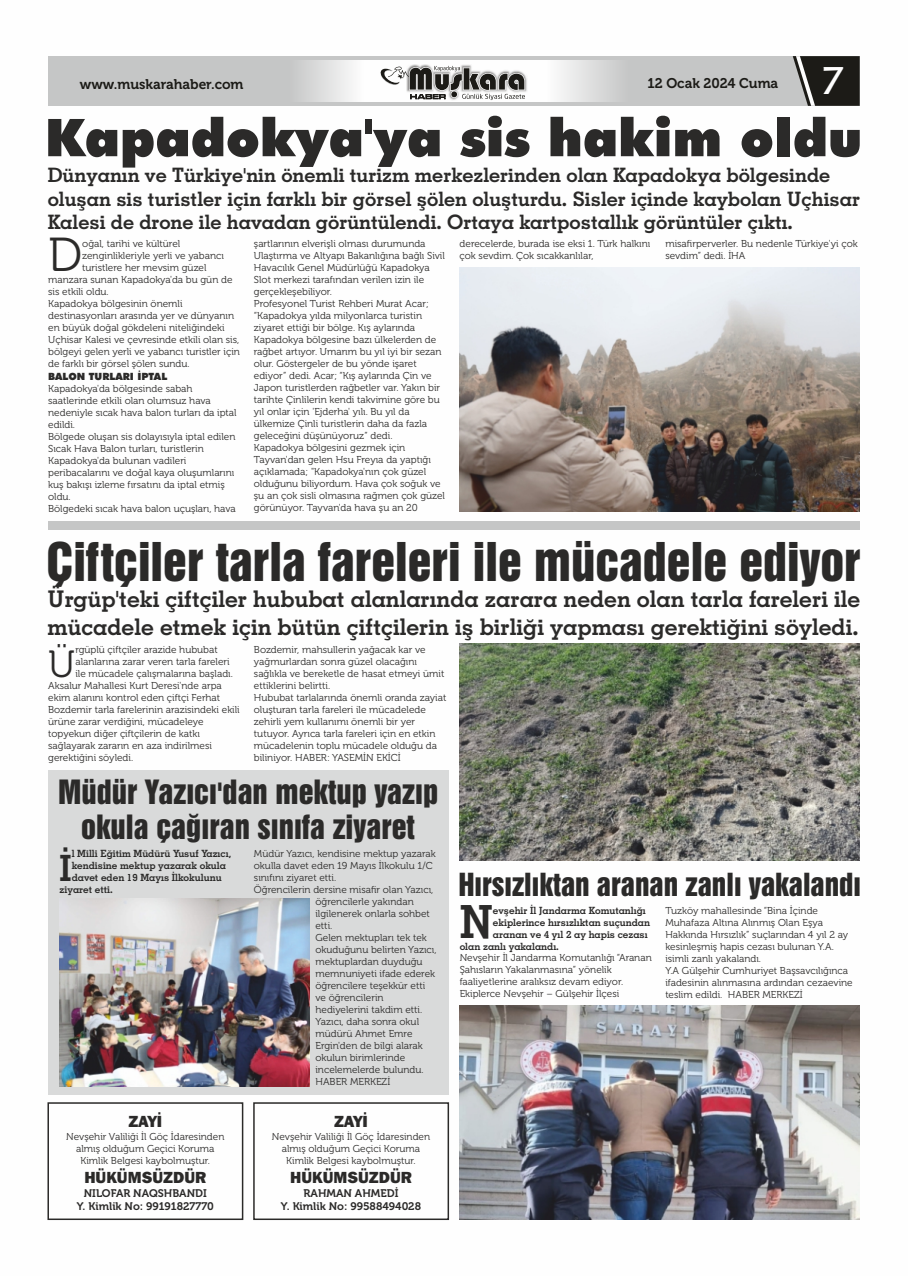
<style>
.page{position:relative;width:908px;height:1276px;background:#fff}
.page>*{position:absolute;margin:0;border:0;box-sizing:border-box;transform-origin:0 0}
.t1{font:900 52.1px "Futura BT";color:#2b2a29}
.t2{font:48.7px "Swiss 921 BT";color:#2b2a29}
.t3{font:47.5px "Museo 300";color:#2b2a29}
.t4{font:45.8px "Geometric Slabserif 703 Bold BT";color:#2b2a29}
.t5{font:700 40.3px "Optima";color:#fefefe}
.t6{font:37.8px "Museo 300";color:#2b2a29}
.t7{font:36.3px "Geometric Slabserif 703 Bold BT";color:#2b2a29}
.t8{font:30.6px/35.3px "Swiss 921 BT";color:#2b2a29;text-align:center}
.t9{font:29px "Swiss 921 BT";color:#2b2a29}
.t10{font:23px/27.5px "Geometric Slabserif 703 Bold BT";color:#2b2a29}
.t11{font:19.9px/23.8px "Geometric Slabserif 703 Bold BT";color:#2b2a29}
.t12{font:800 16px "Franklin Gothic IT Cby BT";color:#2b2a29}
.t13{font:14px "Museo 700";color:#1c1b17}
.t14{font:11px/13.2px "Museo 700";color:#2b2a29;text-align:center}
.t15{font:10px/12px "Museo 300";color:#2b2a29}
.t16{font:10px "Geometric Slabserif 703 Bold BT";color:#2b2a29}
.t17{font:900 10px "Futura BT";color:#2b2a29}
</style>
<div class="page">
<div style="left:48px;top:56px;width:811px;height:50px;background:#c5c6c6"></div>
<img style="left:303px;top:60px;width:310px;height:42px">
<svg style="left:792px;top:56px;width:67px;height:50px;background:#3f3e3b"></svg>
<img style="left:406px;top:65px;width:121px;height:35px">
<svg style="left:379px;top:66px;width:146px;height:36px;background:#a6a6a4"></svg>
<div style="left:47px;top:1102px;width:196px;height:118px;border:1px solid #2b2a29"></div>
<div style="left:253px;top:1102px;width:196px;height:118px;border:1px solid #2b2a29"></div>
<img style="left:459px;top:268px;width:400px;height:243px">
<div style="left:48px;top:521px;width:811px;height:9px;background:#c5c6c6"></div>
<img style="left:459px;top:644px;width:400px;height:216px">
<img style="left:459px;top:1006px;width:400px;height:213px">
<div style="left:48px;top:770px;width:400px;height:324px;background:#d9dada"></div>
<img style="left:60px;top:899px;width:249px;height:187px">
<h3 class="t13" style="left:80px;top:78px;width:165px">www.muskarahaber.com</h3>
<h3 class="t13" style="left:647px;top:78px;width:132px">12 Ocak 2024 Cuma</h3>
<h3 class="t5" style="left:820px;top:63px;width:26px">7</h3>
<h1 class="t1" style="left:45px;top:117px;width:818px">Kapadokya'ya sis hakim oldu</h1>
<p class="t11" style="left:48px;top:165px;width:813px">Dünyanın ve Türkiye'nin önemli turizm merkezlerinden olan Kapadokya bölgesinde oluşan sis turistler için farklı bir görsel şölen oluşturdu. Sisler içinde kaybolan Uçhisar<br>Kalesi de drone ile havadan görüntülendi. Ortaya kartpostallık görüntüler çıktı.</p>
<h3 class="t3" style="left:48px;top:236px;width:35px">D</h3>
<p class="t15" style="left:82px;top:239px;width:99px">oğal, tarihi ve kültürel</p>
<p class="t15" style="left:254px;top:239px;width:192px">şartlarının elverişli olması durumunda Ulaştırma ve Altyapı Bakanlığına bağlı Sivil Havacılık Genel Müdürlüğü Kapadokya Slot merkezi tarafından verilen izin ile gerçekleşebiliyor.<br>Profesyonel Turist Rehberi Murat Acar; “Kapadokya yılda milyonlarca turistin ziyaret ettiği bir bölge. Kış aylarında Kapadokya bölgesine bazı ülkelerden de rağbet artıyor. Umarım bu yıl iyi bir sezan olur. Göstergeler de bu yönde işaret ediyor” dedi. Acar; “Kış aylarında Çin ve Japon turistlerden rağbetler var. Yakın bir tarihte Çinlilerin kendi takvimine göre bu yıl onlar için 'Ejderha' yılı. Bu yıl da ülkemize Çinli turistlerin daha da fazla geleceğini düşünüyoruz” dedi.<br>Kapadokya bölgesini gezmek için Tayvan'dan gelen Hsu Freyıa da yaptığı açıklamada; "Kapadokya'nın çok güzel olduğunu biliyordum. Hava çok soğuk ve şu an çok sisli olmasına rağmen çok güzel görünüyor. Tayvan'da hava şu an 20</p>
<p class="t15" style="left:459px;top:239px;width:192px">derecelerde, burada ise eksi 1. Türk halkını çok sevdim. Çok sıcakkanlılar,</p>
<p class="t15" style="left:665px;top:239px;width:194px">misafirperverler. Bu nedenle Türkiye'yi çok sevdim” dedi. İHA</p>
<p class="t15" style="left:82px;top:251px;width:143px">zenginlikleriyle yerli ve yabancı</p>
<p class="t15" style="left:82px;top:263px;width:126px">turistlere her mevsim güzel</p>
<p class="t15" style="left:48px;top:275px;width:186px">manzara sunan Kapadokya'da bu gün de</p>
<p class="t15" style="left:48px;top:287px;width:62px">sis etkili oldu.</p>
<p class="t15" style="left:48px;top:299px;width:136px">Kapadokya bölgesinin önemli</p>
<p class="t15" style="left:48px;top:311px;width:187px">destinasyonları arasında yer ve dünyanın</p>
<p class="t15" style="left:48px;top:323px;width:178px">en büyük doğal gökdeleni niteliğindeki</p>
<p class="t15" style="left:48px;top:335px;width:192px">Uçhisar Kalesi ve çevresinde etkili olan sis,</p>
<p class="t15" style="left:48px;top:347px;width:193px">bölgeyi gelen yerli ve yabancı turistler için</p>
<p class="t15" style="left:48px;top:359px;width:143px">de farklı bir görsel şölen sundu.</p>
<p class="t17" style="left:48px;top:372px;width:120px">BALON TURLARI İPTAL</p>
<p class="t15" style="left:48px;top:383px;width:190px">Kapadokya'da bölgesinde sabah saatlerinde etkili olan olumsuz hava nedeniyle sıcak hava balon turları da iptal edildi.<br>Bölgede oluşan sis dolayısıyla iptal edilen Sıcak Hava Balon turları, turistlerin Kapadokya'da bulunan vadileri peribacalarını ve doğal kaya oluşumlarını kuş bakışı izleme fırsatını da iptal etmiş oldu.<br>Bölgedeki sıcak hava balon uçuşları, hava</p>
<h2 class="t2" style="left:46px;top:543px;width:815px">Çiftçiler tarla fareleri ile mücadele ediyor</h2>
<h3 class="t10" style="left:48px;top:587px;width:813px">Ürgüp'teki çiftçiler hububat alanlarında zarara neden olan tarla fareleri ile mücadele etmek için bütün çiftçilerin iş birliği yapması gerektiğini söyledi.</h3>
<p class="t15" style="left:75px;top:645px;width:144px">rgüplü çiftçiler arazide hububat</p>
<h3 class="t6" style="left:48px;top:649px;width:29px">Ü</h3>
<p class="t15" style="left:254px;top:645px;width:194px">Bozdemir, mahsullerin yağacak kar ve yağmurlardan sonra güzel olacağını sağlıkla ve bereketle de hasat etmeyi ümit ettiklerini belirtti.<br>Hububat tarlalarında önemli oranda zayiat oluşturan tarla fareleri ile mücadelede zehirli yem kullanımı önemli bir yer tutuyor. Ayrıca tarla fareleri için en etkin mücadelenin toplu mücadele olduğu da biliniyor. HABER: YASEMİN EKİCİ</p>
<p class="t15" style="left:75px;top:657px;width:156px">alanlarına zarar veren tarla fareleri</p>
<p class="t15" style="left:75px;top:669px;width:159px">ile mücadele çalışmalarına başladı.</p>
<p class="t15" style="left:48px;top:681px;width:175px">Aksalur Mahallesi Kurt Deresi'nde arpa</p>
<p class="t15" style="left:48px;top:693px;width:173px">ekim alanını kontrol eden çiftçi Ferhat</p>
<p class="t15" style="left:48px;top:705px;width:193px">Bozdemir tarla farelerinin arazisindeki ekili</p>
<p class="t15" style="left:48px;top:717px;width:157px">ürüne zarar verdiğini, mücadeleye</p>
<p class="t15" style="left:48px;top:729px;width:153px">topyekun diğer çiftçilerin de katkı</p>
<p class="t15" style="left:48px;top:741px;width:165px">sağlayarak zararın en aza indirilmesi</p>
<p class="t15" style="left:48px;top:753px;width:86px">gerektiğini söyledi.</p>
<h3 class="t8" style="left:58px;top:778px;width:381px">Müdür Yazıcı'dan mektup yazıp okula çağıran sınıfa ziyaret</h3>
<h3 class="t7" style="left:60px;top:853px;width:14px">İ</h3>
<p class="t16" style="left:72px;top:849px;width:161px">l Milli Eğitim Müdürü Yusuf Yazıcı,</p>
<p class="t15" style="left:254px;top:848px;width:183px">Müdür Yazıcı, kendisine mektup yazarak</p>
<p class="t15" style="left:254px;top:860px;width:180px">okulla davet eden 19 Mayıs İlkokulu 1/C</p>
<p class="t15" style="left:254px;top:872px;width:84px">sınıfını ziyaret etti.</p>
<p class="t15" style="left:254px;top:884px;width:181px">Öğrencilerin dersine misafir olan Yazıcı,</p>
<p class="t15" style="left:315px;top:896px;width:100px">öğrencilerle yakından</p>
<p class="t15" style="left:315px;top:908px;width:116px">ilgilenerek onlarla sohbet</p>
<p class="t15" style="left:315px;top:920px;width:18px">etti.</p>
<p class="t15" style="left:315px;top:932px;width:113px">Gelen mektupları tek tek</p>
<p class="t15" style="left:315px;top:944px;width:122px">okuduğunu belirten Yazıcı,</p>
<p class="t15" style="left:315px;top:956px;width:108px">mektuplardan duyduğu</p>
<p class="t15" style="left:315px;top:968px;width:121px">memnuniyeti ifade ederek</p>
<p class="t15" style="left:315px;top:980px;width:111px">öğrencilere teşekkür etti</p>
<p class="t15" style="left:315px;top:992px;width:70px">ve öğrencilerin</p>
<p class="t15" style="left:315px;top:1004px;width:108px">hediyelerini takdim etti.</p>
<p class="t15" style="left:315px;top:1016px;width:105px">Yazıcı, daha sonra okul</p>
<p class="t15" style="left:315px;top:1028px;width:98px">müdürü Ahmet Emre</p>
<p class="t15" style="left:315px;top:1040px;width:109px">Ergin'den de bilgi alarak</p>
<p class="t15" style="left:315px;top:1052px;width:91px">okulun birimlerinde</p>
<p class="t15" style="left:315px;top:1064px;width:109px">incelemelerde bulundu.</p>
<p class="t15" style="left:315px;top:1076px;width:76px">HABER MERKEZİ</p>
<p class="t16" style="left:72px;top:861px;width:156px">kendisine mektup yazarak okula</p>
<p class="t16" style="left:72px;top:873px;width:151px">davet eden 19 Mayıs İlkokulunu</p>
<p class="t16" style="left:60px;top:885px;width:55px">ziyaret etti.</p>
<h3 class="t12" style="left:128px;top:1114px;width:35px">ZAYİ</h3>
<p class="t15" style="left:66px;top:1131px;width:160px;text-align:center">Nevşehir Valiliği İl Göç İdaresinden almış olduğum Geçici Koruma<br>Kimlik Belgesi kaybolmuştur.</p>
<h3 class="t12" style="left:84px;top:1170px;width:123px">HÜKÜMSÜZDÜR</h3>
<p class="t14" style="left:77px;top:1187px;width:138px">NILOFAR NAQSHBANDI<br>Y. Kimlik No: 99191827770</p>
<h3 class="t12" style="left:334px;top:1114px;width:35px">ZAYİ</h3>
<p class="t15" style="left:272px;top:1131px;width:160px;text-align:center">Nevşehir Valiliği İl Göç İdaresinden almış olduğum Geçici Koruma<br>Kimlik Belgesi kaybolmuştur.</p>
<h3 class="t12" style="left:290px;top:1170px;width:123px">HÜKÜMSÜZDÜR</h3>
<p class="t14" style="left:281px;top:1187px;width:142px">RAHMAN AHMEDİ<br>Y. Kimlik No: 99588494028</p>
<h3 class="t9" style="left:458px;top:873px;width:404px">Hırsızlıktan aranan zanlı yakalandı</h3>
<p class="t16" style="left:492px;top:906px;width:154px">evşehir İl Jandarma Komutanlığı</p>
<h3 class="t4" style="left:459px;top:903px;width:35px">N</h3>
<p class="t15" style="left:665px;top:905px;width:189px">Tuzköy mahallesinde “Bina İçinde Muhafaza Altına Alınmış Olan Eşya Hakkında Hırsızlık” suçlarından 4 yıl 2 ay kesinleşmiş hapis cezası bulunan Y.A. isimli zanlı yakalandı.<br>Y.A Gülşehir Cumhuriyet Başsavcılığınca ifadesinin alınmasına ardından cezaevine teslim edildi. HABER MERKEZİ</p>
<p class="t16" style="left:492px;top:918px;width:158px">ekiplerince hırsızlıktan suçundan</p>
<p class="t16" style="left:492px;top:930px;width:156px">aranan ve 4 yıl 2 ay hapis cezası</p>
<p class="t16" style="left:459px;top:942px;width:101px">olan zanlı yakalandı.</p>
<p class="t15" style="left:459px;top:953px;width:193px">Nevşehir İl Jandarma Komutanlığı “Aranan Şahısların Yakalanmasına” yönelik faaliyetlerine aralıksız devam ediyor.<br>Ekiplerce Nevşehir – Gülşehir İlçesi</p>
</div>
